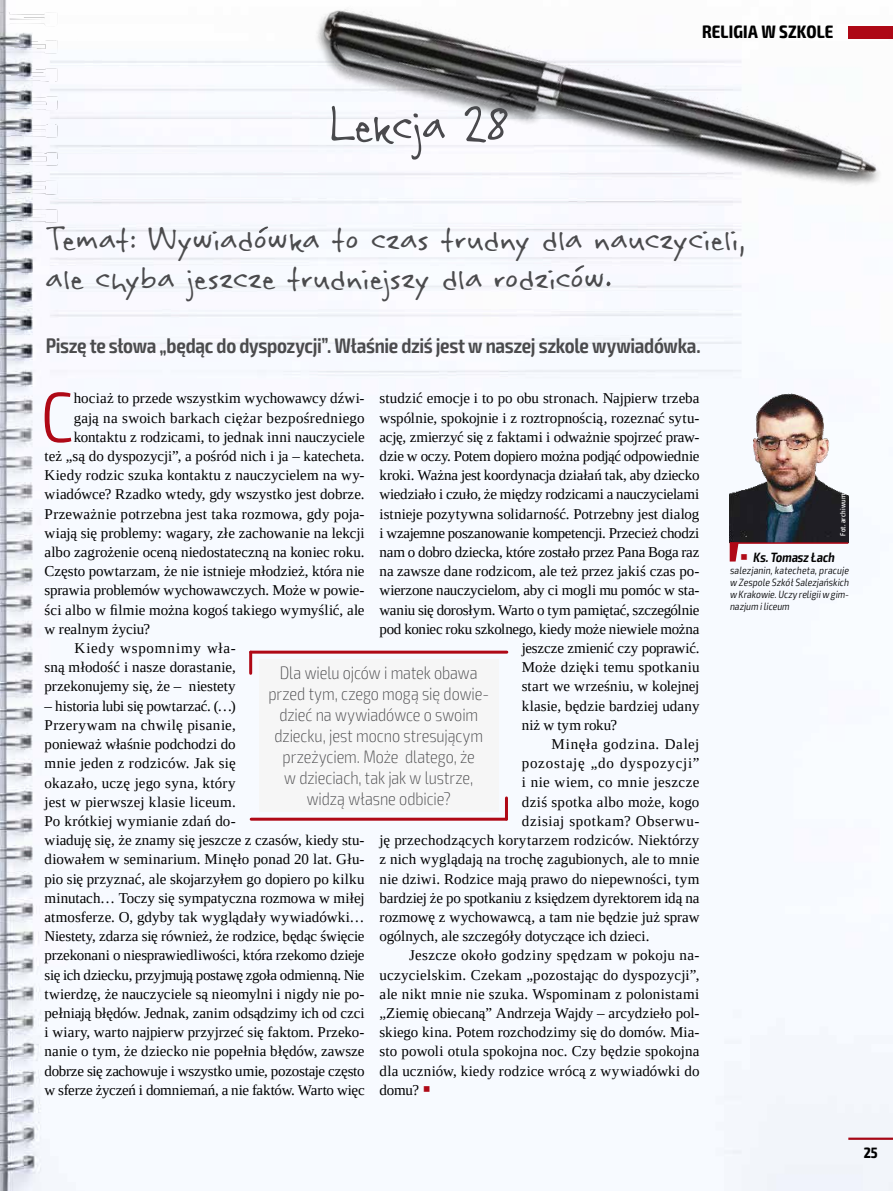
<style>
.page{position:relative;width:893px;height:1191px;background:#fff}
.page>*{position:absolute;margin:0;border:0;box-sizing:border-box;transform-origin:0 0}
.t1{font:300 condensed 70.65px "Exo 2";color:#af0917}
.t2{font:60px "Rabiohead";letter-spacing:-.01em;color:#4b4b4d}
.t3{font:40.5px/39px "Rabiohead";letter-spacing:-.01em;color:#4b4b4d;scale:1.07 1}
.t4{font:600 condensed 21px "Exo 2";letter-spacing:-.015em;color:#4b4b4d}
.t5{font:200 condensed 18px/21px "Exo 2";letter-spacing:-.005em;color:#4b4b4d;text-align:center}
.t6{font:700 condensed 18px "Exo 2";letter-spacing:.01em;color:#000}
.t7{font:15px/19.2px "Tinos";color:#000}
.t8{font:15px "Tinos";letter-spacing:.02em;color:#000}
.t9{font:15px "Tinos";letter-spacing:-.02em;color:#000}
.t10{font:15px "Tinos";letter-spacing:.025em;color:#000}
.t11{font:15px "Tinos";letter-spacing:.055em;color:#000}
.t12{font:15px "Tinos";letter-spacing:.04em;color:#000}
.t13{font:15px "Tinos";letter-spacing:.03em;color:#000}
.t14{font:15px "Tinos";letter-spacing:.045em;color:#000}
.t15{font:15px "Tinos";letter-spacing:.05em;color:#000}
.t16{font:700 condensed 15px "Exo 2";color:#000}
.t17{font:600 condensed 13.5px "Exo 2";color:#000}
.t18{font:300 condensed 10.5px/12px "Exo 2";color:#000;text-align:justify}
.t19{font:500 condensed 7.5px "Exo 2";letter-spacing:.02em;color:#fff}
.s1{font-size:48px}
.s2{font-size:22.5px;color:#af0917}
.s3{font-family:"Tinos";font-weight:400;font-stretch:normal;font-size:22.5px;color:#af0917}
</style>
<div class="page">
<img style="left:0;top:0;width:893px;height:1191px">
<img style="left:729px;top:389px;width:119px;height:153px">
<hr style="left:730px;top:542px;width:118px;height:2px;background:#af0917">
<svg style="left:730px;top:542px;width:9px;height:19px"></svg>
<div style="left:259px;top:659px;width:240px;height:152px;background:#f6f6f6"></div>
<hr style="left:251px;top:650px;width:256px;height:3px;background:#af0917">
<hr style="left:251px;top:817px;width:255px;height:3px;background:#af0917">
<hr style="left:505px;top:798px;width:3px;height:21px;background:#af0917">
<hr style="left:249px;top:652px;width:3px;height:21px;background:#af0917">
<svg style="left:258px;top:225px;width:10px;height:9px"></svg>
<svg style="left:574px;top:264px;width:10px;height:9px"></svg>
<p class="t6" style="left:702px;top:21px;width:133px">RELIGIA W SZKOLE</p>
<h2 class="t2" style="left:328px;top:87px;width:180px">Lekcja 28</h2>
<h3 class="t3" style="left:45px;top:218px;width:656px">Temat: Wywiadowka to czas trudny dla nauczycieli, ale chyba jeszcze trudniejszy dla rodzicow<span class="s1">.</span></h3>
<h3 class="t4" style="left:46px;top:333px;width:656px">Piszę te słowa „będąc do dyspozycji”. Właśnie dziś jest w naszej szkole wywiadówka.</h3>
<h1 class="t1" style="left:41px;top:376px;width:34px">C</h1>
<p class="t7" style="left:74px;top:389px;width:292px">hociaż to przede wszystkim wychowawcy dźwi-</p>
<p class="t7" style="left:379px;top:388px;width:321px">studzić emocje i to po obu stronach. Najpierw trzeba</p>
<p class="t7" style="left:379px;top:408px;width:321px">wspólnie, spokojnie i z roztropnością, rozeznać sytu-</p>
<p class="t7" style="left:379px;top:427px;width:321px">ację, zmierzyć się z faktami i odważnie spojrzeć praw-</p>
<p class="t7" style="left:379px;top:446px;width:321px">dzie w oczy. Potem dopiero można podjąć odpowiednie</p>
<p class="t7" style="left:379px;top:465px;width:321px">kroki. Ważna jest koordynacja działań tak, aby dziecko</p>
<p class="t7" style="left:379px;top:484px;width:321px">wiedziało i czuło, że między rodzicami a nauczycielami</p>
<p class="t7" style="left:379px;top:504px;width:321px">istnieje pozytywna solidarność. Potrzebny jest dialog</p>
<p class="t9" style="left:379px;top:523px;width:321px">i wzajemne poszanowanie kompetencji. Przecież chodzi</p>
<p class="t7" style="left:379px;top:542px;width:321px">nam o dobro dziecka, które zostało przez Pana Boga raz</p>
<p class="t7" style="left:379px;top:561px;width:321px">na zawsze dane rodzicom, ale też przez jakiś czas po-</p>
<p class="t7" style="left:379px;top:580px;width:321px">wierzone nauczycielom, aby ci mogli mu pomóc w sta-</p>
<p class="t7" style="left:379px;top:600px;width:321px">waniu się dorosłym. Warto o tym pamiętać, szczególnie</p>
<p class="t9" style="left:379px;top:619px;width:321px">pod koniec roku szkolnego, kiedy może niewiele można</p>
<p class="t7" style="left:522px;top:638px;width:179px">jeszcze zmienić czy poprawić.</p>
<p class="t7" style="left:522px;top:657px;width:179px">Może dzięki temu spotkaniu</p>
<p class="t7" style="left:522px;top:676px;width:179px">start we wrześniu, w kolejnej</p>
<p class="t7" style="left:522px;top:696px;width:179px">klasie, będzie bardziej udany</p>
<p class="t7" style="left:522px;top:715px;width:97px">niż w tym roku?</p>
<p class="t14" style="left:551px;top:734px;width:150px">Minęła godzina. Dalej</p>
<p class="t11" style="left:522px;top:753px;width:179px">pozostaję „do dyspozycji”</p>
<p class="t13" style="left:522px;top:772px;width:179px">i nie wiem, co mnie jeszcze</p>
<p class="t8" style="left:522px;top:792px;width:179px">dziś spotka albo może, kogo</p>
<p class="t12" style="left:522px;top:811px;width:179px">dzisiaj spotkam? Obserwu-</p>
<p class="t7" style="left:379px;top:830px;width:321px">ję przechodzących korytarzem rodziców. Niektórzy</p>
<p class="t7" style="left:379px;top:849px;width:321px">z nich wyglądają na trochę zagubionych, ale to mnie</p>
<p class="t7" style="left:379px;top:868px;width:321px">nie dziwi. Rodzice mają prawo do niepewności, tym</p>
<p class="t7" style="left:379px;top:888px;width:321px">bardziej że po spotkaniu z księdzem dyrektorem idą na</p>
<p class="t7" style="left:379px;top:907px;width:321px">rozmowę z wychowawcą, a tam nie będzie już spraw</p>
<p class="t7" style="left:379px;top:926px;width:271px">ogólnych, ale szczegóły dotyczące ich dzieci.</p>
<p class="t10" style="left:409px;top:945px;width:292px">Jeszcze około godziny spędzam w pokoju na-</p>
<p class="t8" style="left:379px;top:964px;width:321px">uczycielskim. Czekam „pozostając do dyspozycji”,</p>
<p class="t10" style="left:379px;top:984px;width:321px">ale nikt mnie nie szuka. Wspominam z polonistami</p>
<p class="t7" style="left:379px;top:1003px;width:321px">„Ziemię obiecaną” Andrzeja Wajdy – arcydzieło pol-</p>
<p class="t7" style="left:379px;top:1022px;width:321px">skiego kina. Potem rozchodzimy się do domów. Mia-</p>
<p class="t7" style="left:379px;top:1041px;width:321px">sto powoli otula spokojna noc. Czy będzie spokojna</p>
<p class="t7" style="left:379px;top:1060px;width:321px">dla uczniów, kiedy rodzice wrócą z wywiadówki do</p>
<p class="t7" style="left:379px;top:1080px;width:53px">domu? <span class="s2">▪</span></p>
<p class="t8" style="left:74px;top:408px;width:292px">gają na swoich barkach ciężar bezpośredniego</p>
<p class="t7" style="left:74px;top:427px;width:292px">kontaktu z rodzicami, to jednak inni nauczyciele</p>
<p class="t7" style="left:45px;top:446px;width:321px">też „są do dyspozycji”, a pośród nich i ja – katecheta.</p>
<p class="t7" style="left:45px;top:465px;width:321px">Kiedy rodzic szuka kontaktu z nauczycielem na wy-</p>
<p class="t7" style="left:45px;top:485px;width:321px">wiadówce? Rzadko wtedy, gdy wszystko jest dobrze.</p>
<p class="t7" style="left:45px;top:504px;width:321px">Przeważnie potrzebna jest taka rozmowa, gdy poja-</p>
<p class="t7" style="left:45px;top:523px;width:321px">wiają się problemy: wagary, złe zachowanie na lekcji</p>
<p class="t7" style="left:45px;top:542px;width:321px">albo zagrożenie oceną niedostateczną na koniec roku.</p>
<p class="t7" style="left:45px;top:561px;width:321px">Często powtarzam, że nie istnieje młodzież, która nie</p>
<p class="t7" style="left:45px;top:581px;width:321px">sprawia problemów wychowawczych. Może w powie-</p>
<p class="t7" style="left:45px;top:600px;width:321px">ści albo w filmie można kogoś takiego wymyślić, ale</p>
<p class="t7" style="left:45px;top:619px;width:107px">w realnym życiu?</p>
<p class="t15" style="left:74px;top:638px;width:163px">Kiedy wspomnimy wła-</p>
<p class="t7" style="left:45px;top:657px;width:193px">sną młodość i nasze dorastanie,</p>
<p class="t7" style="left:45px;top:677px;width:193px">przekonujemy się, że – niestety</p>
<p class="t7" style="left:45px;top:696px;width:322px">– historia lubi się powtarzać. (…)<br>Przerywam na chwilę pisanie,<br>ponieważ właśnie podchodzi do<br>mnie jeden z rodziców. Jak się<br>okazało, uczę jego syna, który<br>jest w pierwszej klasie liceum.<br>Po krótkiej wymianie zdań do-<br>wiaduję się, że znamy się jeszcze z czasów, kiedy stu&shy;diowałem w seminarium. Minęło ponad 20 lat. Głu&shy;pio się przyznać, ale skojarzyłem go dopiero po kilku minutach… Toczy się sympatyczna rozmowa w miłej atmosferze. O, gdyby tak wyglądały wywiadówki… Niestety, zdarza się również, że rodzice, będąc święcie przekonani o niesprawiedliwości, która rzekomo dzieje się ich dziecku, przyjmują postawę zgoła odmienną. Nie twierdzę, że nauczyciele są nieomylni i nigdy nie po&shy;pełniają błędów. Jednak, zanim odsądzimy ich od czci i wiary, warto najpierw przyjrzeć się faktom. Przeko&shy;nanie o tym, że dziecko nie popełnia błędów, zawsze dobrze się zachowuje i wszystko umie, pozostaje często w sferze życzeń i domniemań, a nie faktów. Warto więc</p>
<p class="t5" style="left:268px;top:662px;width:222px">Dla wielu ojców i matek obawa przed tym, czego mogą się dowie&shy;dzieć na wywiadówce o swoim dziecku, jest mocno stresującym przeżyciem. Może dlatego, że<br>w dzieciach, tak jak w lustrze, widzą własne odbicie?</p>
<p class="t19" style="left:838px;top:536px;width:43px;rotate:-90deg">Fot. archiwum</p>
<p class="t17" style="left:740px;top:549px;width:98px"><span class="s3">▪</span> Ks.Tomasz Łach</p>
<p class="t18" style="left:730px;top:564px;width:122px">salezjanin,katecheta,pracuje w Zespole SzkółSalezjańskich w Krakowie.Uczy religiiw gim&shy;nazjum iliceum</p>
<p class="t16" style="left:864px;top:1143px;width:15px">25</p>
</div>
